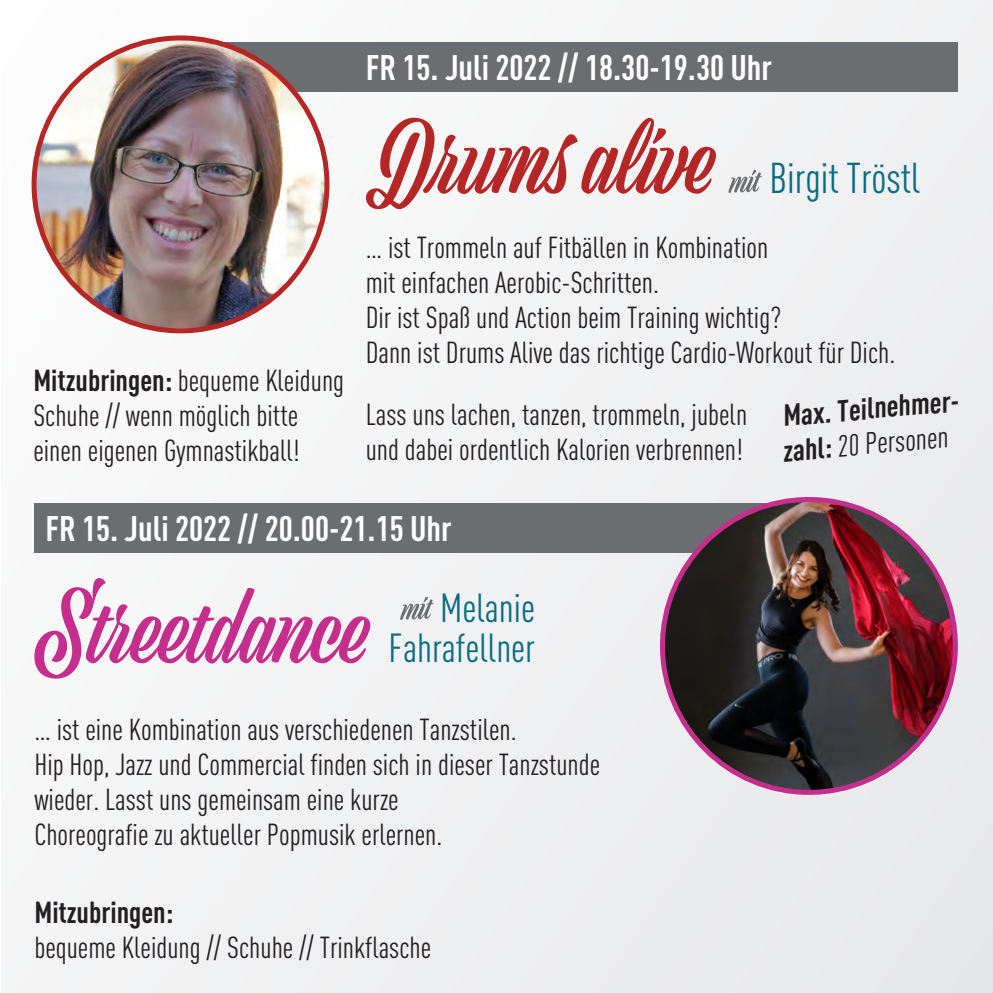
<style>
.page{position:relative;width:993px;height:993px;background:#fff}
.page>*{position:absolute;margin:0;border:0;box-sizing:border-box;transform-origin:0 0}
.t1{font:90px "Viktor Script";color:#c42e8c}
.t2{font:90px "Viktor Script";color:#b52626}
.t3{font:42.5px "DIN Cond";color:#0a6b82}
.t4{font:40px/40px "DIN Cond";color:#0a6b82;text-align:right}
.t5{font:700 35px "DIN Cond";color:#fff}
.t6{font:30px/35px "DIN Cond";color:#231f20}
.t7{font:700 30px/35px "DIN Cond";color:#231f20}
.s1{font-weight:700}
.s2{font-weight:400}
</style>
<div class="page">
<div style="left:2px;top:0;width:990px;height:992px;background:#f2f2f3"></div>
<div style="left:34px;top:503px;width:774px;height:50px;background:#6c6d70"></div>
<svg style="left:400px;top:597px;width:33px;height:23px"></svg>
<img style="left:665px;top:499px;width:290px;height:293px">
<div style="left:180px;top:43px;width:777px;height:49px;background:#6c6d70"></div>
<img style="left:34px;top:38px;width:291px;height:290px">
<svg style="left:728px;top:170px;width:33px;height:23px"></svg>
<p class="t5" style="left:365px;top:46px;width:407px">FR 15. Juli 2022 // 18.30-19.30 Uhr</p>
<p class="t6" style="left:33px;top:362px;width:312px"><span class="s1">Mitzubringen:</span> bequeme Kleidung<br>Schuhe // wenn möglich bitte einen eigenen Gymnastikball!</p>
<h1 class="t2" style="left:366px;top:109px;width:347px">Drums alive</h1>
<h2 class="t3" style="left:769px;top:153px;width:152px">Birgit Tröstl</h2>
<p class="t6" style="left:365px;top:229px;width:531px">… ist Trommeln auf Fitbällen in Kombination<br>mit einfachen Aerobic-Schritten.<br>Dir ist Spaß und Action beim Training wichtig?<br>Dann ist Drums Alive das richtige Cardio-Workout für Dich.</p>
<p class="t6" style="left:365px;top:397px;width:383px">Lass uns lachen, tanzen, trommeln, jubeln und dabei ordentlich Kalorien verbrennen!</p>
<p class="t7" style="left:777px;top:397px;width:187px;rotate:-5deg">Max. Teilnehmer&shy;zahl: <span class="s2">20 Personen</span></p>
<p class="t5" style="left:45px;top:507px;width:407px">FR 15. Juli 2022 // 20.00-21.15 Uhr</p>
<h1 class="t1" style="left:34px;top:578px;width:333px">Streetdance</h1>
<h3 class="t4" style="left:388px;top:587px;width:148px">Melanie<br>Fahrafellner</h3>
<p class="t6" style="left:34px;top:711px;width:567px">… ist eine Kombination aus verschiedenen Tanzstilen.<br>Hip Hop, Jazz und Commercial finden sich in dieser Tanzstunde wieder. Lasst uns gemeinsam eine kurze<br>Choreografie zu aktueller Popmusik erlernen.</p>
<p class="t7" style="left:34px;top:893px;width:141px">Mitzubringen:</p>
<p class="t6" style="left:34px;top:928px;width:398px">bequeme Kleidung // Schuhe // Trinkflasche</p>
</div>
